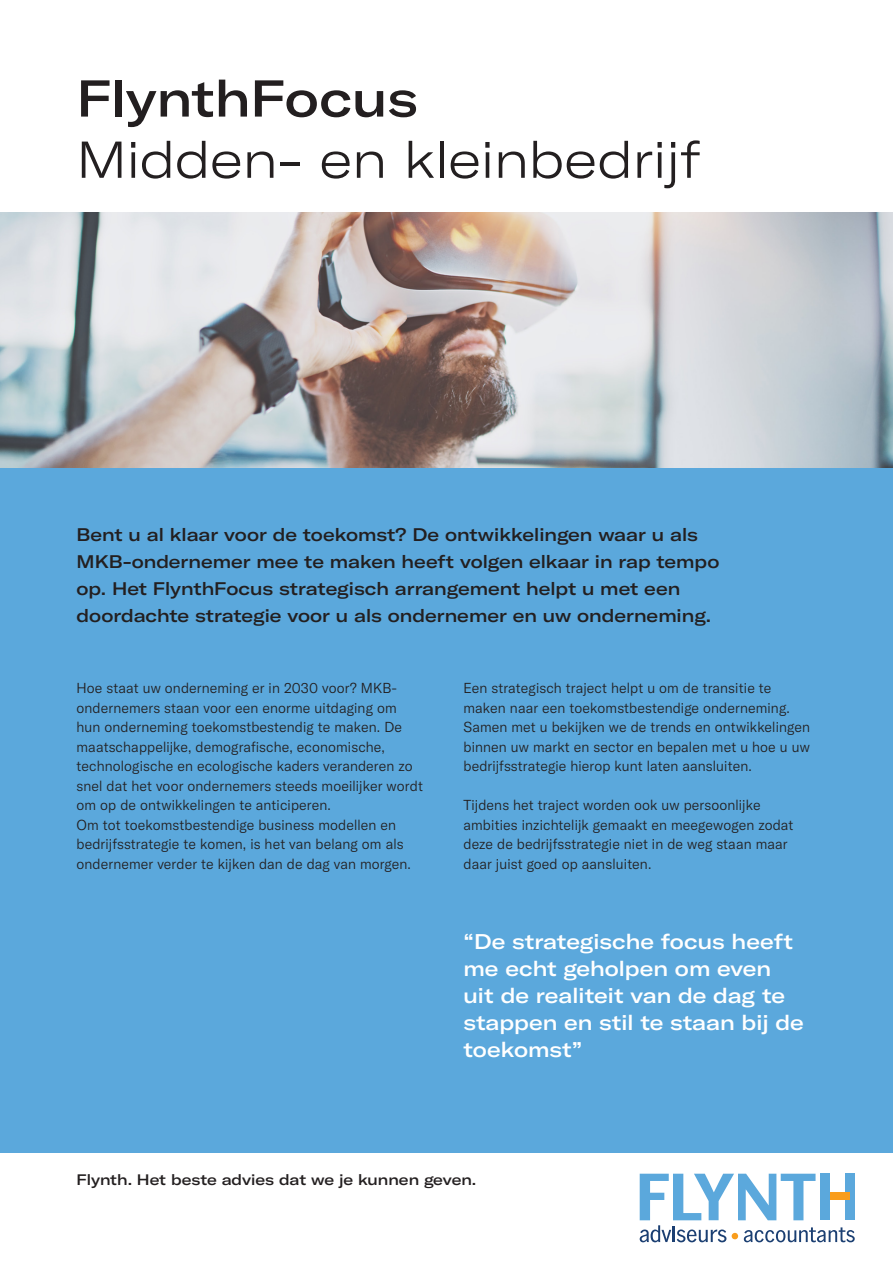
<style>
.page{position:relative;width:893px;height:1263px;background:#fff}
.page>*{position:absolute;margin:0;border:0;box-sizing:border-box;transform-origin:0 0}
.t1{font:300 expanded 51px "GT America";color:#231f20}
.t2{font:500 expanded 51px "GT America";color:#231f20}
.Inhoudsopage_koppen{font:500 expanded 21px/27px "GT America";color:#fff}
.t3{font:500 expanded 18px/27px "GT America";color:#231f20}
.t4{font:500 expanded 15px "GT America";color:#231f20}
.Platte_tekst___Lt_9{font:300 14.25px/19.5px "GT America";letter-spacing:.01em;color:#231f20}
</style>
<div class="page">
<div style="left:0;top:468px;width:893px;height:684px;background:#5ba8dc"></div>
<svg style="left:640px;top:1174px;width:215px;height:68px"></svg>
<img style="left:0;top:213px;width:893px;height:255px">
<p class="t2" style="left:77px;top:68px;width:343px">FlynthFocus</p>
<p class="t1" style="left:77px;top:130px;width:626px">Midden- en kleinbedrijf</p>
<p class="t3" style="left:77px;top:521px;width:644px">Bent u al klaar voor de toekomst? De ontwikkelingen waar u als MKB-ondernemer mee te maken heeft volgen elkaar in rap tempo op. Het FlynthFocus strategisch arrangement helpt u met een doordachte strategie voor u als ondernemer en uw onderneming.</p>
<p class="Platte_tekst___Lt_9" style="left:77px;top:678px;width:348px">Hoe staat uw onderneming er in 2030 voor? MKB&shy;ondernemers staan voor een enorme uitdaging om hun onderneming toekomstbestendig te maken. De maatschappelijke, demografische, economische, technologische en ecologische kaders veranderen zo snel dat het voor ondernemers steeds moeilijker wordt om op de ontwikkelingen te anticiperen.</p>
<p class="Platte_tekst___Lt_9" style="left:77px;top:815px;width:336px">Om tot toekomstbestendige business modellen en bedrijfsstrategie te komen, is het van belang om als ondernemer verder te kijken dan de dag van morgen.</p>
<p class="Platte_tekst___Lt_9" style="left:463px;top:678px;width:348px">Een strategisch traject helpt u om de transitie te maken naar een toekomstbestendige onderneming.<br>Samen met u bekijken we de trends en ontwikkelingen binnen uw markt en sector en bepalen met u hoe u uw bedrijfsstrategie hierop kunt laten aansluiten.</p>
<p class="Platte_tekst___Lt_9" style="left:463px;top:795px;width:331px">Tijdens het traject worden ook uw persoonlijke ambities inzichtelijk gemaakt en meegewogen zodat deze de bedrijfsstrategie niet in de weg staan maar daar juist goed op aansluiten.</p>
<p class="Inhoudsopage_koppen" style="left:463px;top:928px;width:342px">“De strategische focus heeft me echt geholpen om even uit de realiteit van de dag te stappen en stil te staan bij de toekomst”</p>
<p class="t4" style="left:77px;top:1171px;width:401px">Flynth. Het beste advies dat we je kunnen geven.</p>
</div>
